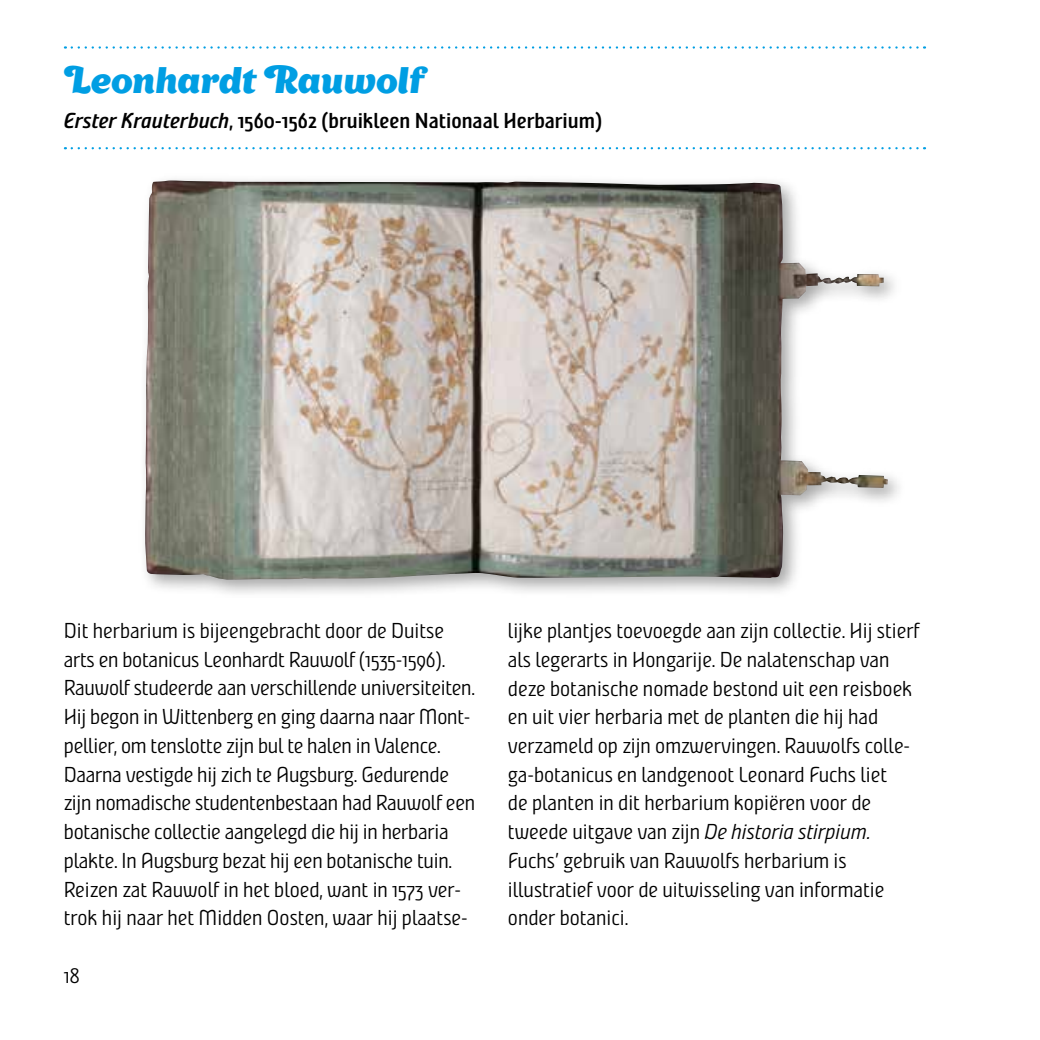
<style>
.page{position:relative;width:1040px;height:1040px;background:#fff}
.page>*{position:absolute;margin:0;border:0;box-sizing:border-box;transform-origin:0 0}
.t1{font:36px "Appetite New";color:#009ee3}
.t2{font:300 22.5px/28.8px "Nordic Narrow Pro";color:#000}
.t3{font:22.5px "Nordic Narrow Pro Sem Bd";color:#000}
.s1{font-style:italic}
</style>
<div class="page">
<svg style="left:72px;top:46px;width:853px;height:3px"></svg>
<svg style="left:72px;top:147px;width:853px;height:2px"></svg>
<div style="left:138px;top:173px;width:769px;height:427px;background:#000;opacity:.35"></div>
<img style="left:145px;top:181px;width:743px;height:399px">
<h1 class="t1" style="left:64px;top:54px;width:362px">Leonhardt Rauwolf</h1>
<p class="t3" style="left:64px;top:108px;width:540px"><span class="s1">Erster Krauterbuch</span>, 1560-1562 (bruikleen Nationaal Herbarium)</p>
<p class="t2" style="left:64px;top:616px;width:413px">Dit herbarium is bijeengebracht door de Duitse arts en botanicus Leonhardt Rauwolf (1535-1596).<br>Rauwolf studeerde aan verschillende universiteiten.<br>Hij begon in Wittenberg en ging daarna naar Mont&shy;pellier, om tenslotte zijn bul te halen in Valence.<br>Daarna vestigde hij zich te Augsburg. Gedurende zijn nomadische studentenbestaan had Rauwolf een botanische collectie aangelegd die hij in herbaria plakte. In Augsburg bezat hij een botanische tuin.<br>Reizen zat Rauwolf in het bloed, want in 1573 ver&shy;trok hij naar het Midden Oosten, waar hij plaatse-</p>
<p class="t2" style="left:508px;top:616px;width:413px">lijke plantjes toevoegde aan zijn collectie. Hij stierf als legerarts in Hongarije. De nalatenschap van deze botanische nomade bestond uit een reisboek en uit vier herbaria met de planten die hij had verzameld op zijn omzwervingen. Rauwolfs colle&shy;ga-botanicus en landgenoot Leonard Fuchs liet<br>de planten in dit herbarium kopiëren voor de tweede uitgave van zijn <span class="s1">De historia stirpium.<br></span>Fuchs’ gebruik van Rauwolfs herbarium is illustratief voor de uitwisseling van informatie onder botanici.</p>
<p class="t2" style="left:64px;top:961px;width:17px">18</p>
</div>
